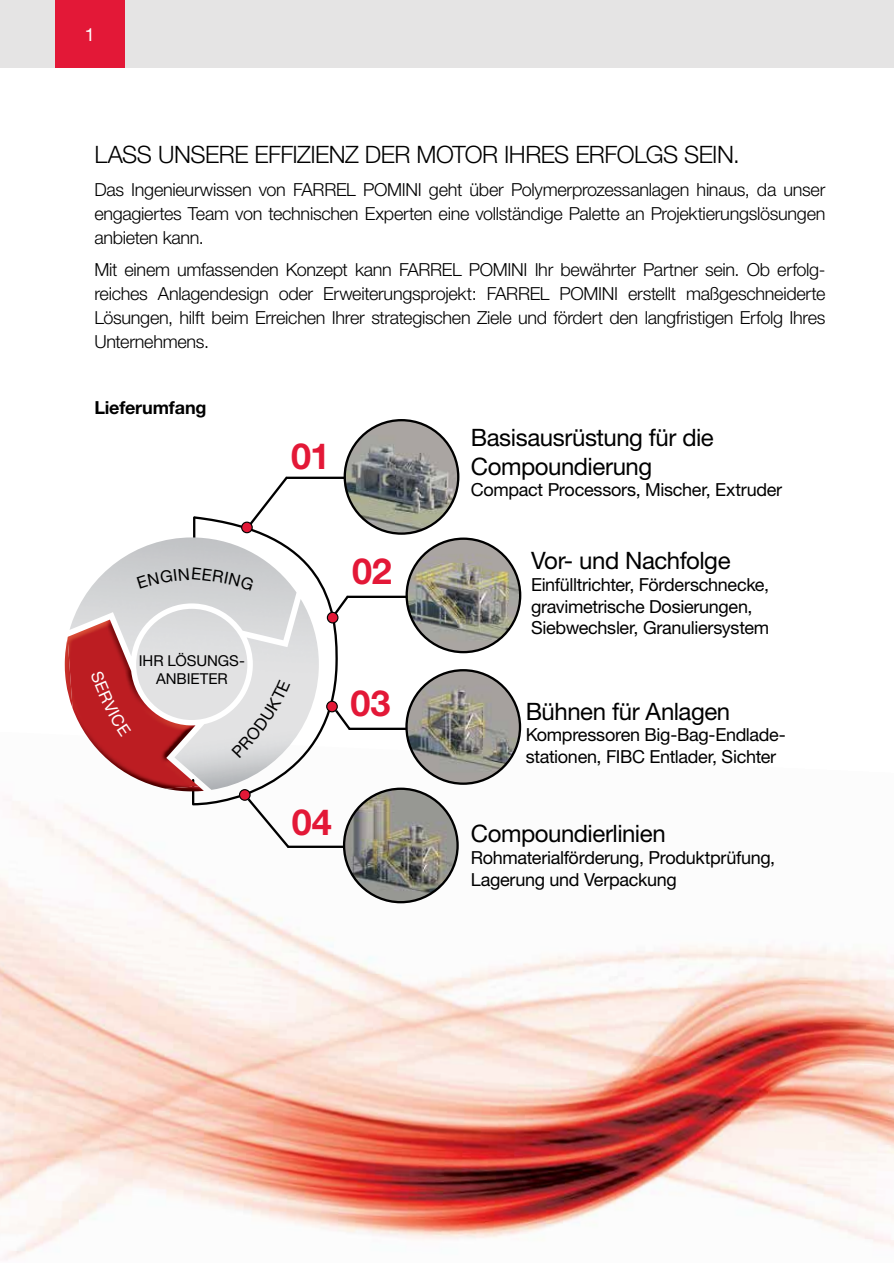
<style>
.page{position:relative;width:894px;height:1263px;background:#fff}
.page>*{position:absolute;margin:0;border:0;box-sizing:border-box;transform-origin:0 0}
.t1{font:700 36px "Helvetica Neue";letter-spacing:-.005em;color:#e31837}
.t2{font:24px/28.8px "Helvetica Neue";letter-spacing:-.02em;color:#000}
.t3{font:300 24px "Helvetica Neue";letter-spacing:-.025em;color:#000}
.t4{font:300 18px/24px "Helvetica Neue";letter-spacing:-.015em;color:#000;text-align:justify}
.t5{font:18px/21.6px "Helvetica Neue";letter-spacing:-.02em;color:#000}
.t6{font:700 18px "Helvetica Neue";letter-spacing:-.01em;color:#000}
.t7{font:18px "Helvetica Neue";color:#fff}
.t8{font:15px/18px "Helvetica Neue";letter-spacing:-.005em;color:#000;text-align:center}
</style>
<div class="page">
<div style="left:0;top:0;width:893px;height:67px;background:#e5e4e4"></div>
<div style="left:55px;top:0;width:69px;height:67px;background:#e31837"></div>
<img style="left:0;top:735px;width:893px;height:525px">
<img style="left:406px;top:538px;width:114px;height:114px;border-radius:57px">
<div style="left:405px;top:537px;width:116px;height:116px;border:2px solid #000;border-radius:50%"></div>
<img style="left:344px;top:420px;width:114px;height:113px;border-radius:57px">
<hr style="left:347px;top:595px;width:60px;height:3px;background:#000">
<hr style="left:349px;top:727px;width:60px;height:3px;background:#000">
<img style="left:406px;top:670px;width:114px;height:113px;border-radius:57px">
<div style="left:405px;top:669px;width:116px;height:116px;border:2px solid #000;border-radius:50%"></div>
<img style="left:344px;top:788px;width:113px;height:114px;border-radius:57px">
<img style="left:69px;top:550px;width:68px;height:240px">
<img style="left:65px;top:638px;width:3px;height:54px">
<img style="left:68px;top:619px;width:69px;height:169px">
<div style="left:90px;top:670px;width:41px;height:66px;background:#bc1d22"></div>
<svg style="left:137px;top:474px;width:216px;height:376px"></svg>
<p class="t7" style="left:85px;top:23px;width:12px">1</p>
<h2 class="t3" style="left:94px;top:140px;width:646px">LASS UNSERE EFFIZIENZ DER MOTOR IHRES ERFOLGS SEIN.</h2>
<p class="t4" style="left:94px;top:177px;width:732px">Das Ingenieurwissen von FARREL POMINI geht über Polymerprozessanlagen hinaus, da unser engagiertes Team von technischen Experten eine vollständige Palette an Projektierungslösungen anbieten kann.</p>
<p class="t4" style="left:94px;top:258px;width:732px">Mit einem umfassenden Konzept kann FARREL POMINI Ihr bewährter Partner sein. Ob erfolg&shy;reiches Anlagendesign oder Erweiterungsprojekt: FARREL POMINI erstellt maßgeschneiderte Lösungen, hilft beim Erreichen Ihrer strategischen Ziele und fördert den langfristigen Erfolg Ihres Unternehmens.</p>
<p class="t6" style="left:94px;top:396px;width:114px">Lieferumfang</p>
<p class="t8" style="left:139px;top:651px;width:107px">IHR LÖSUNGS-<br>ANBIETER</p>
<h1 class="t1" style="left:291px;top:433px;width:40px">01</h1>
<h1 class="t1" style="left:352px;top:549px;width:41px">02</h1>
<h1 class="t1" style="left:350px;top:680px;width:42px">03</h1>
<h1 class="t1" style="left:291px;top:800px;width:42px">04</h1>
<h2 class="t2" style="left:470px;top:422px;width:244px">Basisausrüstung für die<br>Compoundierung</h2>
<p class="t5" style="left:470px;top:479px;width:313px">Compact Processors, Mischer, Extruder</p>
<h2 class="t2" style="left:531px;top:546px;width:201px">Vor- und Nachfolge</h2>
<p class="t5" style="left:531px;top:573px;width:239px">Einfülltrichter, Förderschnecke, gravimetrische Dosierungen,<br>Siebwechsler, Granuliersystem</p>
<h2 class="t2" style="left:525px;top:696px;width:206px">Bühnen für Anlagen</h2>
<p class="t5" style="left:525px;top:724px;width:262px">Kompressoren Big-Bag-Endlade&shy;stationen, FIBC Entlader, Sichter</p>
<h2 class="t2" style="left:470px;top:819px;width:196px">Compoundierlinien</h2>
<p class="t5" style="left:470px;top:846px;width:306px">Rohmaterialförderung, Produktprüfung,<br>Lagerung und Verpackung</p>
</div>
